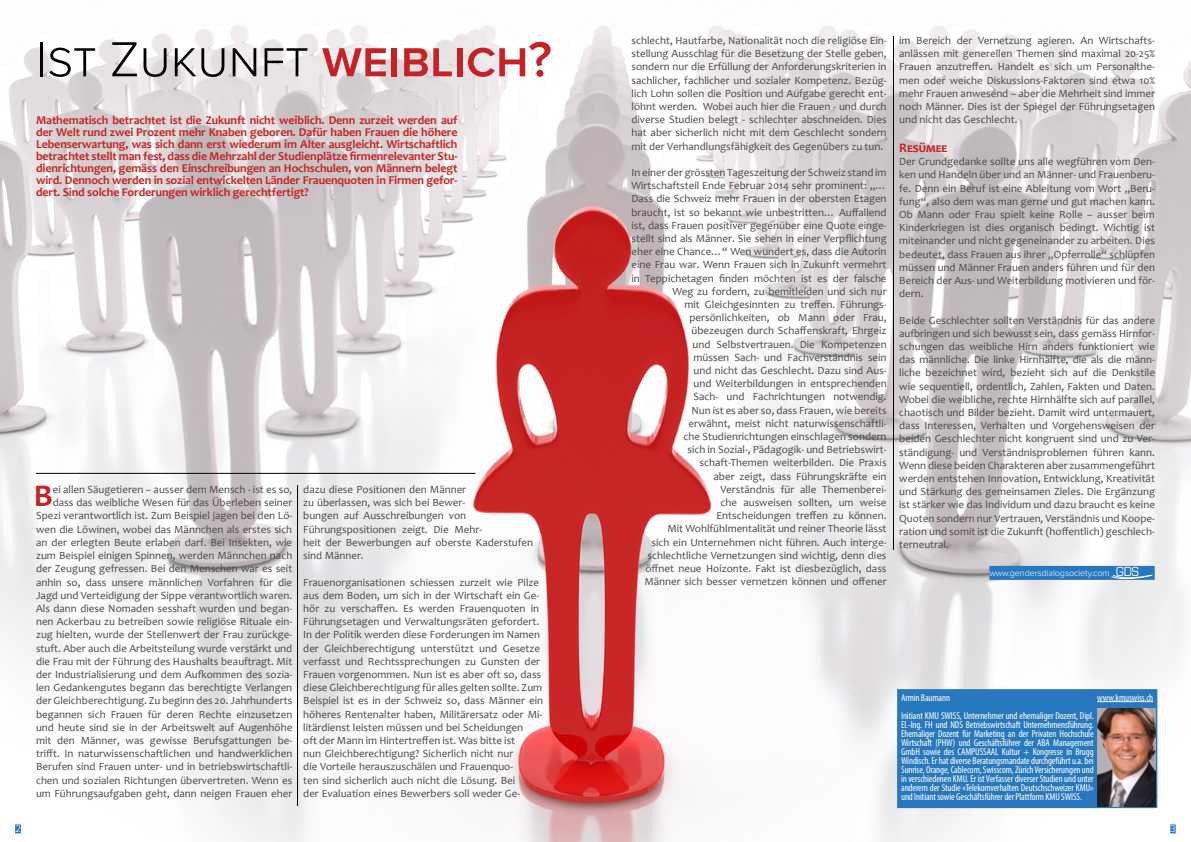
<style>
.page{position:relative;width:1191px;height:842px;background:#fff}
.page>*{position:absolute;margin:0;border:0;box-sizing:border-box;transform-origin:0 0}
.t1{font:300 51px "Proxima Nova";color:#000}
.t2{font:700 31.8px "Candara";color:#c62324}
.t3{font:700 13px "Candara";color:#c52223}
.t4{font:700 12px/12px "Candara";letter-spacing:-.01em;color:#c62422;text-align:justify}
.t5{font:11px/13.2px "Candara";color:#484848;text-align:justify}
.t6{font:condensed 10px/9px "Myriad Pro";letter-spacing:-.01em;color:#fff;text-align:justify}
.t7{font:300 10px "Proxima Nova";color:#fff}
.t8{font:300 9px "Proxima Nova";letter-spacing:-.01em;color:#fff}
.s1{font-weight:600;color:#c62125}
.s2{font-family:"Eurostile";font-weight:400;font-size:13.7px}
</style>
<div class="page">
<img style="left:0;top:25px;width:1191px;height:817px">
<hr style="left:297px;top:485px;width:1px;height:321px;background:#000">
<hr style="left:36px;top:473px;width:439px;height:1px;background:#000">
<div style="left:899px;top:691px;width:256px;height:115px;background:#2878bf"></div>
<hr style="left:1097px;top:701px;width:56px;height:1px;background:#fff">
<div style="left:897px;top:689px;width:260px;height:119px;border:4px solid #2878bf"></div>
<img style="left:1097px;top:708px;width:58px;height:98px">
<div style="left:1170px;top:824px;width:5px;height:9px;background:#2878bf"></div>
<div style="left:15px;top:824px;width:6px;height:9px;background:#2878bf"></div>
<div style="left:989px;top:566px;width:165px;height:14px;background:#2878bf"></div>
<svg style="left:1111px;top:574px;width:41px;height:5px"></svg>
<hr style="left:893px;top:36px;width:1px;height:514px;background:#000">
<h1 class="t1" style="left:36px;top:30px;width:517px">Ist Zukunft <span class="s1">weiblich?</span></h1>
<p class="t4" style="left:36px;top:114px;width:423px">Mathematisch betrachtet ist die Zukunft nicht weiblich. Denn zurzeit werden auf der Welt rund zwei Prozent mehr Knaben geboren. Dafür haben Frauen die höhere Lebenserwartung, was sich dann erst wiederum im Alter ausgleicht. Wirtschaftlich betrachtet stellt man fest, dass die Mehrzahl der Studienplätze firmenrelevanter Stu&shy;dienrichtungen, gemäss den Einschreibungen an Hochschulen, von Männern belegt wird. Dennoch werden in sozial entwickelten Länder Frauenquoten in Firmen gefor&shy;dert. Sind solche Forderungen wirklich gerechtfertigt?</p>
<p class="t5" style="left:36px;top:483px;width:258px;text-align:right">ei allen Säugetieren – ausser dem Mensch - ist es so, dass das weibliche Wesen für das Überleben seiner Spezi verantwortlich ist. Zum Beispiel jagen bei den Lö&shy;wen die Löwinen, wobei das Männchen als erstes sich an der erlegten Beute erlaben darf. Bei Insekten, wie zum Beispiel einigen Spinnen, werden Männchen nach der Zeugung gefressen. Bei den Menschen war es seit anhin so, dass unsere männlichen Vorfahren für die Jagd und Verteidigung der Sippe verantwortlich waren.<br>Als dann diese Nomaden sesshaft wurden und began&shy;nen Ackerbau zu betreiben sowie religiöse Rituale ein&shy;zug hielten, wurde der Stellenwert der Frau zurückge&shy;stuft. Aber auch die Arbeitsteilung wurde verstärkt und die Frau mit der Führung des Haushalts beauftragt. Mit der Industrialisierung und dem Aufkommen des sozia&shy;len Gedankengutes begann das berechtigte Verlangen der Gleichberechtigung. Zu beginn des 20. Jahrhunderts begannen sich Frauen für deren Rechte einzusetzen und heute sind sie in der Arbeitswelt auf Augenhöhe mit den Männer, was gewisse Berufsgattungen be&shy;trifft. In naturwissenschaftlichen und handwerklichen Berufen sind Frauen unter- und in betriebswirtschaftli&shy;chen und sozialen Richtungen übervertreten. Wenn es um Führungsaufgaben geht, dann neigen Frauen eher</p>
<p class="t5" style="left:303px;top:483px;width:231px;text-align:left">dazu diese Positionen den Männer<br>zu überlassen, was sich bei Bewer-<br>bungen auf Ausschreibungen von<br>Führungspositionen zeigt. Die Mehr-<br>heit der Bewerbungen auf oberste Kaderstufen sind Männer.</p>
<h2 class="t2" style="left:34px;top:477px;width:20px">B</h2>
<p class="t5" style="left:303px;top:575px;width:241px;text-align:left">Frauenorganisationen schiessen zurzeit wie Pilze aus dem Boden, um sich in der Wirtschaft ein Ge&shy;hör zu verschaffen. Es werden Frauenquoten in Führungsetagen und Verwaltungsräten gefordert.<br>In der Politik werden diese Forderungen im Namen der Gleichberechtigung unterstützt und Gesetze verfasst und Rechtssprechungen zu Gunsten der Frauen vorgenommen. Nun ist es aber oft so, dass diese Gleichberechtigung für alles gelten sollte. Zum Beispiel ist es in der Schweiz so, dass Männer ein höheres Rentenalter haben, Militärersatz oder Mi&shy;litärdienst leisten müssen und bei Scheidungen<br>oft der Mann im Hintertreffen ist. Was bitte ist<br>nun Gleichberechtigung? Sicherlich nicht nur<br>die Vorteile herauszuschälen und Frauenquo-<br>ten sind sicherlich auch nicht die Lösung. Bei<br>der Evaluation eines Bewerbers soll weder Ge-</p>
<p class="t5" style="left:631px;top:34px;width:257px">schlecht, Hautfarbe, Nationalität noch die religiöse Ein&shy;stellung Ausschlag für die Besetzung der Stelle geben, sondern nur die Erfüllung der Anforderungskriterien in sachlicher, fachlicher und sozialer Kompetenz. Bezüg&shy;lich Lohn sollen die Position und Aufgabe gerecht ent&shy;löhnt werden. Wobei auch hier die Frauen - und durch diverse Studien belegt - schlechter abschneiden. Dies hat aber sicherlich nicht mit dem Geschlecht sondern mit der Verhandlungsfähigkeit des Gegenübers zu tun.</p>
<p class="t5" style="left:631px;top:166px;width:257px;text-align:right">In einer der grössten Tageszeitung der Schweiz stand im Wirtschaftsteil Ende Februar 2014 sehr prominent: „… Dass die Schweiz mehr Frauen in der obersten Etagen braucht, ist so bekannt wie unbestritten… Auffallend ist, dass Frauen positiver gegenüber eine Quote einge&shy;stellt sind als Männer. Sie sehen in einer Verpflichtung eher eine Chance…“ Wen wundert es, dass die Autorin eine Frau war. Wenn Frauen sich in Zukunft vermehrt in Teppichetagen finden möchten ist es der falsche Weg zu fordern, zu bemitleiden und sich nur<br>mit Gleichgesinnten zu treffen. Führungs&shy;persönlichkeiten, ob Mann oder Frau,<br>übezeugen durch Schaffenskraft, Ehrgeiz<br>und Selbstvertrauen. Die Kompetenzen<br>müssen Sach- und Fachverständnis sein<br>und nicht das Geschlecht. Dazu sind Aus-<br>und Weiterbildungen in entsprechenden<br>Sach- und Fachrichtungen notwendig.<br>Nun ist es aber so, dass Frauen, wie bereits<br>erwähnt, meist nicht naturwissenschaftli-<br>che Studienrichtungen einschlagen sondern<br>sich in Sozial-, Pädagogik- und Betriebswirt&shy;schaft-Themen weiterbilden. Die Praxis<br>aber zeigt, dass Führungskräfte ein<br>Verständnis für alle Themenberei-<br>che ausweisen sollten, um weise<br>Entscheidungen treffen zu können.<br>Mit Wohlfühlmentalität und reiner Theorie lässt<br>sich ein Unternehmen nicht führen. Auch interge&shy;schlechtliche Vernetzungen sind wichtig, denn dies öffnet neue Hoizonte. Fakt ist diesbezüglich, dass Männer sich besser vernetzen können und offener</p>
<p class="t5" style="left:899px;top:34px;width:257px">im Bereich der Vernetzung agieren. An Wirtschafts&shy;anlässen mit generellen Themen sind maximal 20-25% Frauen anzutreffen. Handelt es sich um Personalthe&shy;men oder weiche Diskussions-Faktoren sind etwa 10% mehr Frauen anwesend – aber die Mehrheit sind immer noch Männer. Dies ist der Spiegel der Führungsetagen und nicht das Geschlecht.</p>
<p class="t3" style="left:899px;top:140px;width:50px">Resümee</p>
<p class="t5" style="left:899px;top:155px;width:257px">Der Grundgedanke sollte uns alle wegführen vom Den&shy;ken und Handeln über und an Männer- und Frauenberu&shy;fe. Denn ein Beruf ist eine Ableitung vom Wort „Beru&shy;fung“, also dem was man gerne und gut machen kann.<br>Ob Mann oder Frau spielt keine Rolle – ausser beim Kinderkriegen ist dies organisch bedingt. Wichtig ist miteinander und nicht gegeneinander zu arbeiten. Dies bedeutet, dass Frauen aus ihrer „Opferrolle“ schlüpfen müssen und Männer Frauen anders führen und für den Bereich der Aus- und Weiterbildung motivieren und för&shy;dern.</p>
<p class="t5" style="left:899px;top:313px;width:257px">Beide Geschlechter sollten Verständnis für das andere aufbringen und sich bewusst sein, dass gemäss Hirnfor&shy;schungen das weibliche Hirn anders funktioniert wie das männliche. Die linke Hirnhälfte, die als die männ&shy;liche bezeichnet wird, bezieht sich auf die Denkstile wie sequentiell, ordentlich, Zahlen, Fakten und Daten.<br>Wobei die weibliche, rechte Hirnhälfte sich auf parallel, chaotisch und Bilder bezieht. Damit wird untermauert, dass Interessen, Verhalten und Vorgehensweisen der beiden Geschlechter nicht kongruent sind und zu Ver&shy;ständigung- und Verständnisproblemen führen kann.<br>Wenn diese beiden Charakteren aber zusammengeführt werden entstehen Innovation, Entwicklung, Kreativität und Stärkung des gemeinsamen Zieles. Die Ergänzung ist stärker wie das Individum und dazu braucht es keine Quoten sondern nur Vertrauen, Verständnis und Koope&shy;ration und somit ist die Zukunft (hoffentlich) geschlech&shy;terneutral.</p>
<p class="t8" style="left:989px;top:568px;width:151px">www.gendersdialogsociety.com <span class="s2">GDS</span></p>
<p class="t6" style="left:901px;top:693px;width:51px">Armin Baumann</p>
<p class="t6" style="left:1097px;top:693px;width:58px">www.kmuswiss.ch</p>
<p class="t6" style="left:901px;top:711px;width:194px">Initiant KMU SWISS, Unternehmer und ehemaliger Dozent, Dipl.<br>El.-Ing. FH und NDS Betriebswirtschaft Unternehmensführung.<br>Ehemaliger Dozent für Marketing an der Privaten Hochschule Wirtschaft (PHW) und Geschäftsführer der ABA Management GmbH sowie des CAMPUSSAAL Kultur + Kongresse in Brugg Windisch. Er hat diverse Beratungsmandate durchgeführt u.a. bei Sunrise, Orange, Cablecom, Swisscom, Zürich Versicherungen und in verschiedenen KMU. Er ist Verfasser diverser Studien und unter anderem der Studie «Telekomverhalten Deutschschweizer KMU» und Initiant sowie Geschäftsführer der Plattform KMU SWISS.</p>
<p class="t7" style="left:15px;top:823px;width:7px">2</p>
<p class="t7" style="left:1170px;top:823px;width:7px">3</p>
</div>
